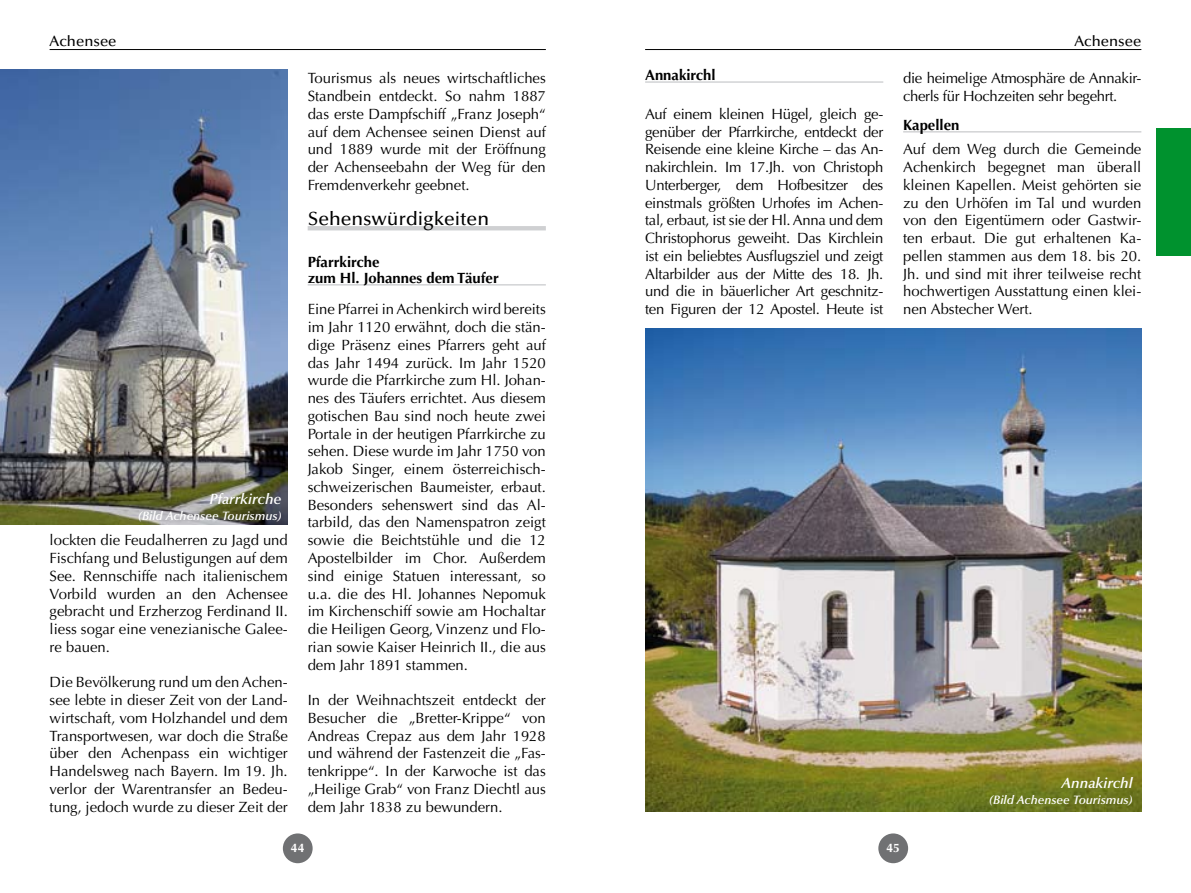
<style>
.page{position:relative;width:1191px;height:893px;background:#fff}
.page>*{position:absolute;margin:0;border:0;box-sizing:border-box;transform-origin:0 0}
.t1{font:500 19.25px "Optima LT Std";color:#000}
.t2{font:14.88px/17.7px "Optima LT Std";color:#000;text-align:justify}
.t3{font:14.88px/17.7px "Optima LT Std";letter-spacing:-.02em;color:#000}
.t4{font:700 14.88px/16.6px "Optima LT Std";color:#000}
.t5{font:italic 600 14.88px "Optima LT Std";color:#fff}
.t6{font:500 14.88px "Optima LT Std";color:#000}
.t7{font:italic 600 12.25px "Optima LT Std";color:#fff}
.t8{font:700 12.25px "Optima LT Std";color:#fff}
</style>
<div class="page">
<div style="left:283px;top:833px;width:30px;height:30px;background:#707173;border-radius:50%"></div>
<hr style="left:50px;top:49px;width:496px;height:1px;background:#000">
<hr style="left:645px;top:49px;width:496px;height:1px;background:#000">
<div style="left:878px;top:833px;width:30px;height:30px;background:#707173;border-radius:50%"></div>
<div style="left:1156px;top:128px;width:35px;height:127px;background:#00922e"></div>
<hr style="left:308px;top:226px;width:238px;height:4px;background:#cfd0d2">
<hr style="left:308px;top:284px;width:238px;height:2px;background:#cfd0d2">
<hr style="left:645px;top:81px;width:238px;height:2px;background:#cfd0d2">
<hr style="left:903px;top:131px;width:238px;height:2px;background:#cfd0d2">
<img style="left:0;top:69px;width:288px;height:456px">
<img style="left:645px;top:328px;width:496px;height:484px">
<p class="t6" style="left:50px;top:32px;width:68px">Achensee</p>
<p class="t6" style="left:1074px;top:32px;width:68px">Achensee</p>
<p class="t5" style="left:209px;top:491px;width:74px">Pfarrkirche</p>
<p class="t7" style="left:138px;top:509px;width:145px">(Bild Achensee Tourismus)</p>
<p class="t2" style="left:50px;top:532px;width:240px">lockten die Feudalherren zu Jagd und Fischfang und Belustigungen auf dem See. Rennschiffe nach italienischem Vorbild wurden an den Achensee gebracht und Erzherzog Ferdinand II. liess sogar eine venezianische Galee&shy;re bauen.</p>
<p class="t2" style="left:50px;top:674px;width:240px">Die Bevölkerung rund um den Achen&shy;see lebte in dieser Zeit von der Land&shy;wirtschaft, vom Holzhandel und dem Transportwesen, war doch die Straße über den Achenpass ein wichtiger Handelsweg nach Bayern. Im 19. Jh. verlor der Warentransfer an Bedeu&shy;tung, jedoch wurde zu dieser Zeit der</p>
<p class="t2" style="left:308px;top:70px;width:240px">Tourismus als neues wirtschaftliches Standbein entdeckt. So nahm 1887 das erste Dampfschiff „Franz Joseph“ auf dem Achensee seinen Dienst auf und 1889 wurde mit der Eröffnung der Achenseebahn der Weg für den Fremdenverkehr geebnet.</p>
<p class="t1" style="left:308px;top:208px;width:183px">Sehenswürdigkeiten</p>
<p class="t4" style="left:308px;top:253px;width:193px">Pfarrkirche<br>zum Hl. Johannes dem Täufer</p>
<p class="t2" style="left:308px;top:301px;width:240px">Eine Pfarrei in Achenkirch wird bereits im Jahr 1120 erwähnt, doch die stän&shy;dige Präsenz eines Pfarrers geht auf das Jahr 1494 zurück. Im Jahr 1520 wurde die Pfarrkirche zum Hl. Johan&shy;nes des Täufers errichtet. Aus diesem gotischen Bau sind noch heute zwei Portale in der heutigen Pfarrkirche zu sehen. Diese wurde im Jahr 1750 von Jakob Singer, einem österreichisch&shy;schweizerischen Baumeister, erbaut.<br>Besonders sehenswert sind das Al&shy;tarbild, das den Namenspatron zeigt sowie die Beichtstühle und die 12<br>Apostelbilder im Chor. Außerdem sind einige Statuen interessant, so u.a. die des Hl. Johannes Nepomuk im Kirchenschiff sowie am Hochaltar die Heiligen Georg, Vinzenz und Flo&shy;rian sowie Kaiser Heinrich II., die aus dem Jahr 1891 stammen.</p>
<p class="t2" style="left:308px;top:691px;width:240px">In der Weihnachtszeit entdeckt der Besucher die „Bretter-Krippe“ von Andreas Crepaz aus dem Jahr 1928 und während der Fastenzeit die „Fas&shy;tenkrippe“. In der Karwoche ist das „Heilige Grab“ von Franz Diechtl aus dem Jahr 1838 zu bewundern.</p>
<p class="t8" style="left:291px;top:841px;width:15px">44</p>
<p class="t4" style="left:645px;top:67px;width:72px">Annakirchl</p>
<p class="t2" style="left:645px;top:105px;width:240px">Auf einem kleinen Hügel, gleich ge&shy;genüber der Pfarrkirche, entdeckt der Reisende eine kleine Kirche – das An&shy;nakirchlein. Im 17.Jh. von Christoph Unterberger, dem Hofbesitzer des einstmals größten Urhofes im Achen&shy;tal, erbaut, ist sie der Hl. Anna und dem Christophorus geweiht. Das Kirchlein ist ein beliebtes Ausflugsziel und zeigt Altarbilder aus der Mitte des 18. Jh. und die in bäuerlicher Art geschnitz&shy;ten Figuren der 12 Apostel. Heute ist</p>
<p class="t3" style="left:903px;top:70px;width:240px">die heimelige Atmosphäre de Annakir&shy;cherls für Hochzeiten sehr begehrt.</p>
<p class="t4" style="left:903px;top:117px;width:58px">Kapellen</p>
<p class="t2" style="left:903px;top:141px;width:240px">Auf dem Weg durch die Gemeinde Achenkirch begegnet man überall kleinen Kapellen. Meist gehörten sie zu den Urhöfen im Tal und wurden von den Eigentümern oder Gastwir&shy;ten erbaut. Die gut erhaltenen Ka&shy;pellen stammen aus dem 18. bis 20.<br>Jh. und sind mit ihrer teilweise recht hochwertigen Ausstattung einen klei&shy;nen Abstecher Wert.</p>
<p class="t5" style="left:1061px;top:775px;width:73px">Annakirchl</p>
<p class="t7" style="left:989px;top:793px;width:145px">(Bild Achensee Tourismus)</p>
<p class="t8" style="left:886px;top:841px;width:15px">45</p>
</div>
